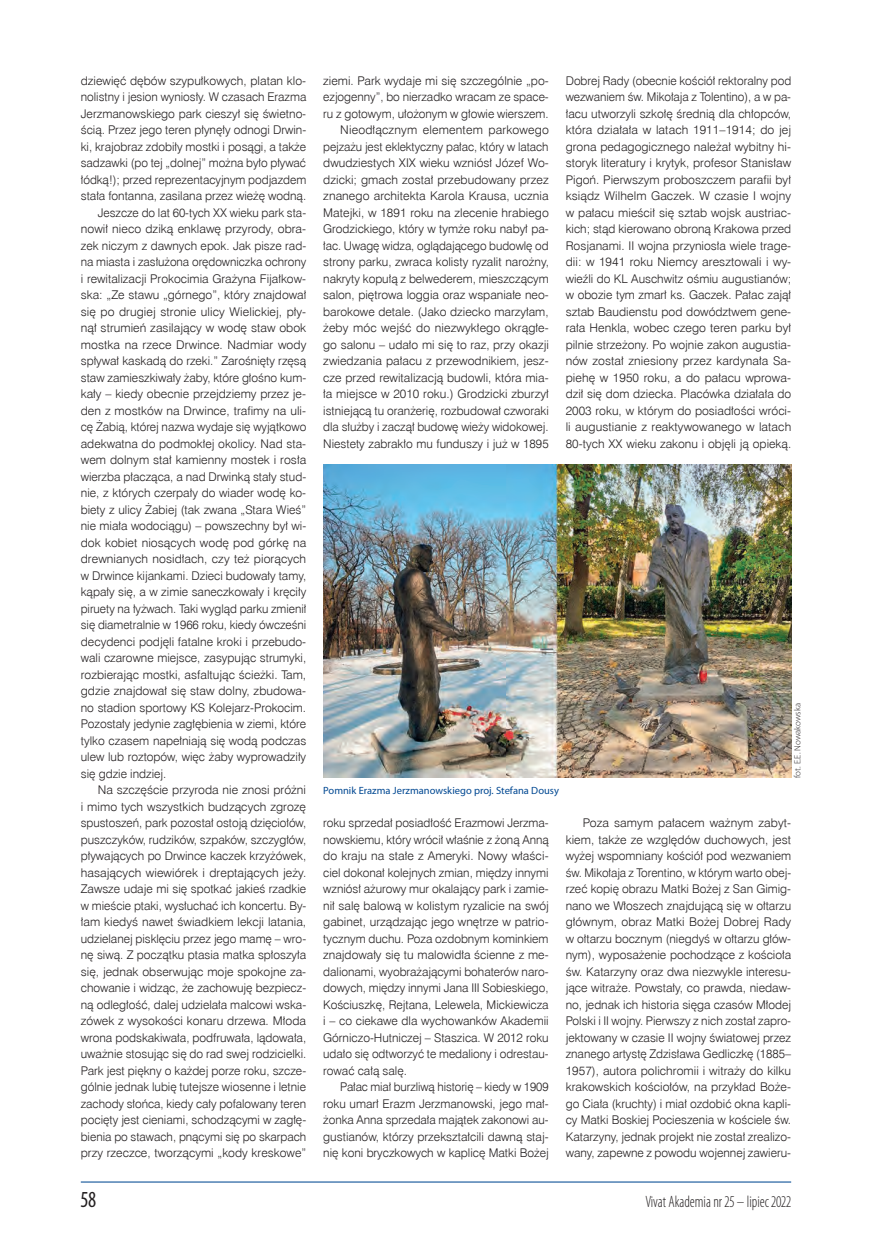
<style>
.page{position:relative;width:872px;height:1242px;background:#fff}
.page>*{position:absolute;margin:0;border:0;box-sizing:border-box;transform-origin:0 0}
.t1{font:condensed 23.1px "Myriad Pro";color:#231f20;scale:.91 1}
.t2{font:300 condensed 16.5px "Myriad Pro";color:#231f20;scale:.91 1}
.t3{font:12px/16.5px "Swis 721 Lt EU";color:#231f20;text-align:justify}
.Podpis_pod_zdjęcie{font:10.5px "Myriad Pro";color:#014892}
.Autor_zdjęcia{font:300 9px "Myriad Pro";color:#231f20}
</style>
<div class="page">
<hr style="left:81px;top:1181px;width:710px;height:1px;background:#014892">
<img style="left:323px;top:464px;width:468px;height:314px">
<p class="t3" style="left:81px;top:72px;width:227px">dziewięć dębów szypułkowych, platan klo&shy;nolistny i jesion wyniosły. W czasach Erazma Jerzmanowskiego park cieszył się świetno&shy;ścią. Przez jego teren płynęły odnogi Drwin&shy;ki, krajobraz zdobiły mostki i posągi, a także sadzawki (po tej „dolnej” można było pływać łódką!); przed reprezentacyjnym podjazdem stała fontanna, zasilana przez wieżę wodną.</p>
<p class="t3" style="left:81px;top:204px;width:227px;text-indent:17px">Jeszcze do lat 60-tych XX wieku park sta&shy;nowił nieco dziką enklawę przyrody, obra&shy;zek niczym z dawnych epok. Jak pisze rad&shy;na miasta i zasłużona orędowniczka ochrony i rewitalizacji Prokocimia Grażyna Fijałkow&shy;ska: „Ze stawu „górnego”, który znajdował się po drugiej stronie ulicy Wielickiej, pły&shy;nął strumień zasilający w wodę staw obok mostka na rzece Drwince. Nadmiar wody spływał kaskadą do rzeki.” Zarośnięty rzęsą staw zamieszkiwały żaby, które głośno kum&shy;kały – kiedy obecnie przejdziemy przez je&shy;den z mostków na Drwince, trafimy na uli&shy;cę Żabią, której nazwa wydaje się wyjątkowo adekwatna do podmokłej okolicy. Nad sta&shy;wem dolnym stał kamienny mostek i rosła wierzba płacząca, a nad Drwinką stały stud&shy;nie, z których czerpały do wiader wodę ko&shy;biety z ulicy Żabiej (tak zwana „Stara Wieś” nie miała wodociągu) – powszechny był wi&shy;dok kobiet niosących wodę pod górkę na drewnianych nosidłach, czy też piorących w Drwince kijankami. Dzieci budowały tamy, kąpały się, a w zimie saneczkowały i kręciły piruety na łyżwach. Taki wygląd parku zmienił się diametralnie w 1966 roku, kiedy ówcześni decydenci podjęli fatalne kroki i przebudo&shy;wali czarowne miejsce, zasypując strumyki, rozbierając mostki, asfaltując ścieżki. Tam, gdzie znajdował się staw dolny, zbudowa&shy;no stadion sportowy KS Kolejarz-Prokocim.<br>Pozostały jedynie zagłębienia w ziemi, które tylko czasem napełniają się wodą podczas ulew lub roztopów, więc żaby wyprowadziły się gdzie indziej.</p>
<p class="t3" style="left:81px;top:782px;width:227px;text-indent:17px">Na szczęście przyroda nie znosi próżni i mimo tych wszystkich budzących zgrozę spustoszeń, park pozostał ostoją dzięciołów, puszczyków, rudzików, szpaków, szczygłów, pływających po Drwince kaczek krzyżówek, hasających wiewiórek i dreptających jeży.<br>Zawsze udaje mi się spotkać jakieś rzadkie w mieście ptaki, wysłuchać ich koncertu. By&shy;łam kiedyś nawet świadkiem lekcji latania, udzielanej pisklęciu przez jego mamę – wro&shy;nę siwą. Z początku ptasia matka spłoszyła się, jednak obserwując moje spokojne za&shy;chowanie i widząc, że zachowuję bezpiecz&shy;ną odległość, dalej udzielała malcowi wska&shy;zówek z wysokości konaru drzewa. Młoda wrona podskakiwała, podfruwała, lądowała, uważnie stosując się do rad swej rodzicielki.<br>Park jest piękny o każdej porze roku, szcze&shy;gólnie jednak lubię tutejsze wiosenne i letnie zachody słońca, kiedy cały pofalowany teren pocięty jest cieniami, schodzącymi w zagłę&shy;bienia po stawach, pnącymi się po skarpach przy rzeczce, tworzącymi „kody kreskowe”</p>
<p class="t3" style="left:323px;top:72px;width:227px">ziemi. Park wydaje mi się szczególnie „po&shy;ezjogenny”, bo nierzadko wracam ze space&shy;ru z gotowym, ułożonym w głowie wierszem.</p>
<p class="t3" style="left:323px;top:122px;width:227px;text-indent:17px">Nieodłącznym elementem parkowego pejzażu jest eklektyczny pałac, który w latach dwudziestych XIX wieku wzniósł Józef Wo&shy;dzicki; gmach został przebudowany przez znanego architekta Karola Krausa, ucznia Matejki, w 1891 roku na zlecenie hrabiego Grodzickiego, który w tymże roku nabył pa&shy;łac. Uwagę widza, oglądającego budowlę od strony parku, zwraca kolisty ryzalit narożny, nakryty kopułą z belwederem, mieszczącym salon, piętrowa loggia oraz wspaniałe neo&shy;barokowe detale. (Jako dziecko marzyłam, żeby móc wejść do niezwykłego okrągłe&shy;go salonu – udało mi się to raz, przy okazji zwiedzania pałacu z przewodnikiem, jesz&shy;cze przed rewitalizacją budowli, która mia&shy;ła miejsce w 2010 roku.) Grodzicki zburzył istniejącą tu oranżerię, rozbudował czworaki dla służby i zaczął budowę wieży widokowej.<br>Niestety zabrakło mu funduszy i już w 1895</p>
<p class="t3" style="left:566px;top:72px;width:227px">Dobrej Rady (obecnie kościół rektoralny pod wezwaniem św. Mikołaja z Tolentino), a w pa&shy;łacu utworzyli szkołę średnią dla chłopców, która działała w latach 1911–1914; do jej grona pedagogicznego należał wybitny hi&shy;storyk literatury i krytyk, profesor Stanisław Pigoń. Pierwszym proboszczem parafii był ksiądz Wilhelm Gaczek. W czasie I wojny w pałacu mieścił się sztab wojsk austriac&shy;kich; stąd kierowano obroną Krakowa przed Rosjanami. II wojna przyniosła wiele trage&shy;dii: w 1941 roku Niemcy aresztowali i wy&shy;wieźli do KL Auschwitz ośmiu augustianów; w obozie tym zmarł ks. Gaczek. Pałac zajął sztab Baudienstu pod dowództwem gene&shy;rała Henkla, wobec czego teren parku był pilnie strzeżony. Po wojnie zakon augustia&shy;nów został zniesiony przez kardynała Sa&shy;piehę w 1950 roku, a do pałacu wprowa&shy;dził się dom dziecka. Placówka działała do 2003 roku, w którym do posiadłości wróci&shy;li augustianie z reaktywowanego w latach 80-tych XX wieku zakonu i objęli ją opieką.</p>
<p class="Autor_zdjęcia" style="left:792px;top:778px;width:76px;rotate:-90deg">fot. E.E. Nowakowska</p>
<p class="Podpis_pod_zdjęcie" style="left:323px;top:784px;width:237px">Pomnik Erazma Jerzmanowskiego proj. Stefana Dousy</p>
<p class="t3" style="left:323px;top:815px;width:227px">roku sprzedał posiadłość Erazmowi Jerzma&shy;nowskiemu, który wrócił właśnie z żoną Anną do kraju na stałe z Ameryki. Nowy właści&shy;ciel dokonał kolejnych zmian, między innymi wzniósł ażurowy mur okalający park i zamie&shy;nił salę balową w kolistym ryzalicie na swój gabinet, urządzając jego wnętrze w patrio&shy;tycznym duchu. Poza ozdobnym kominkiem znajdowały się tu malowidła ścienne z me&shy;dalionami, wyobrażającymi bohaterów naro&shy;dowych, między innymi Jana III Sobieskiego, Kościuszkę, Rejtana, Lelewela, Mickiewicza i – co ciekawe dla wychowanków Akademii Górniczo-Hutniczej – Staszica. W 2012 roku udało się odtworzyć te medaliony i odrestau&shy;rować całą salę.</p>
<p class="t3" style="left:323px;top:1079px;width:227px;text-indent:17px">Pałac miał burzliwą historię – kiedy w 1909 roku umarł Erazm Jerzmanowski, jego mał&shy;żonka Anna sprzedała majątek zakonowi au&shy;gustianów, którzy przekształcili dawną staj&shy;nię koni bryczkowych w kaplicę Matki Bożej</p>
<p class="t3" style="left:566px;top:815px;width:227px;text-indent:17px">Poza samym pałacem ważnym zabyt&shy;kiem, także ze względów duchowych, jest wyżej wspomniany kościół pod wezwaniem św. Mikołaja z Torentino, w którym warto obej&shy;rzeć kopię obrazu Matki Bożej z San Gimig&shy;nano we Włoszech znajdującą się w ołtarzu głównym, obraz Matki Bożej Dobrej Rady w ołtarzu bocznym (niegdyś w ołtarzu głów&shy;nym), wyposażenie pochodzące z kościoła św. Katarzyny oraz dwa niezwykle interesu&shy;jące witraże. Powstały, co prawda, niedaw&shy;no, jednak ich historia sięga czasów Młodej Polski i II wojny. Pierwszy z nich został zapro&shy;jektowany w czasie II wojny światowej przez znanego artystę Zdzisława Gedliczkę (1885– 1957), autora polichromii i witraży do kilku krakowskich kościołów, na przykład Boże&shy;go Ciała (kruchty) i miał ozdobić okna kapli&shy;cy Matki Boskiej Pocieszenia w kościele św.<br>Katarzyny, jednak projekt nie został zrealizo&shy;wany, zapewne z powodu wojennej zawieru-</p>
<h1 class="t1" style="left:81px;top:1185px;width:19px">58</h1>
<h2 class="t2" style="left:645px;top:1192px;width:162px">Vivat Akademia nr 25 – lipiec 2022</h2>
</div>
